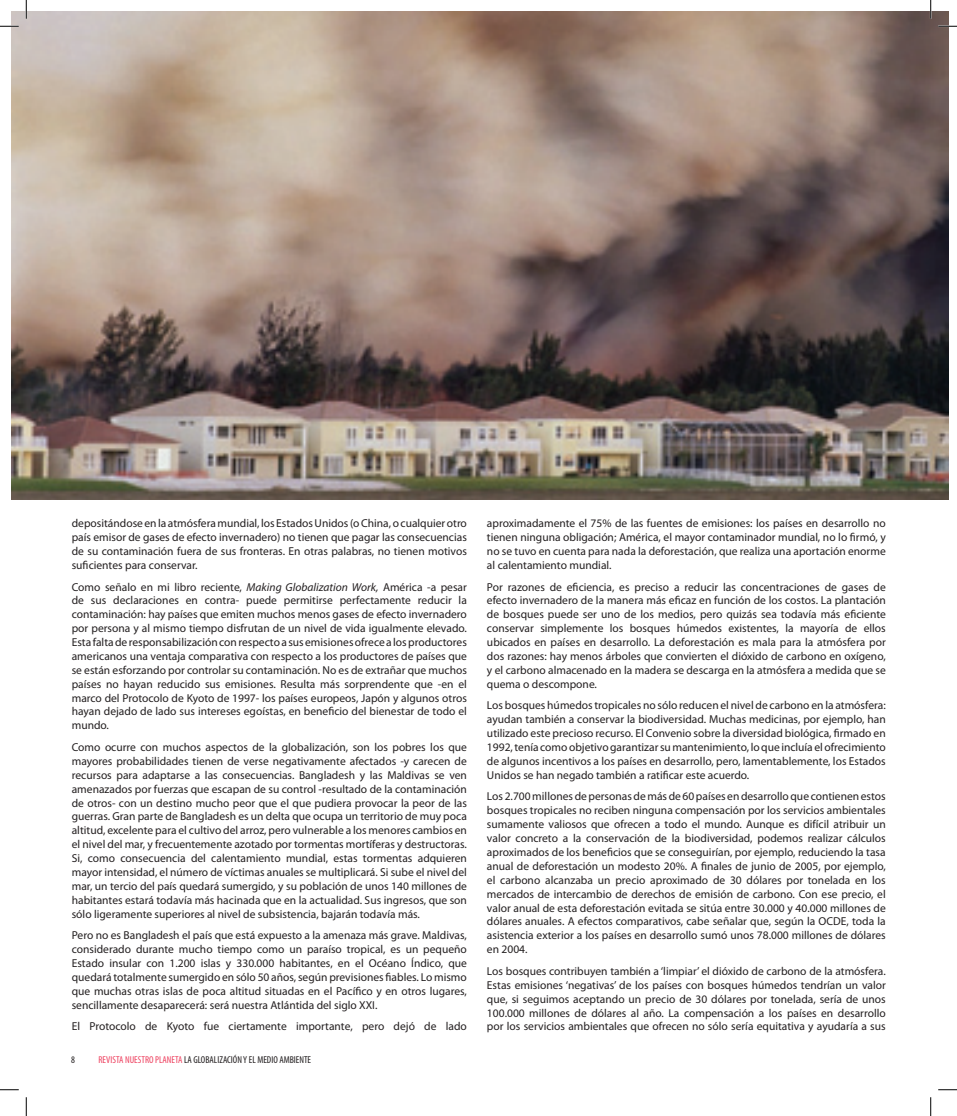
<style>
.page{position:relative;width:957px;height:1116px;background:#fff}
.page>*{position:absolute;margin:0;border:0;box-sizing:border-box;transform-origin:0 0}
.t1{font:11.5px/13.9px "Myriad Pro";color:#231f20;text-align:justify}
.t2{font:900 10.62px "Myriad Pro";letter-spacing:.015em;color:#231f20}
.t3{font:condensed 10px "Myriad Pro";color:#231f20}
.s1{font-style:italic}
.s2{color:#ee4260}
</style>
<div class="page">
<img style="left:12px;top:12px;width:936px;height:487px">
<svg style="left:0;top:25px;width:19px;height:2px"></svg>
<svg style="left:937px;top:25px;width:19px;height:2px"></svg>
<svg style="left:0;top:1089px;width:19px;height:1px"></svg>
<svg style="left:938px;top:1089px;width:18px;height:1px"></svg>
<svg style="left:25px;top:0;width:2px;height:19px"></svg>
<svg style="left:25px;top:1097px;width:2px;height:18px"></svg>
<svg style="left:929px;top:0;width:2px;height:19px"></svg>
<svg style="left:930px;top:1097px;width:1px;height:18px"></svg>
<p class="t1" style="left:72px;top:516px;width:396px">depositándose en la atmósfera mundial, los Estados Unidos (o China, o cualquier otro país emisor de gases de efecto invernadero) no tienen que pagar las consecuencias de su contaminación fuera de sus fronteras. En otras palabras, no tienen motivos suficientes para conservar.</p>
<p class="t1" style="left:72px;top:579px;width:396px">Como señalo en mi libro reciente, <span class="s1">Making Globalization Work,</span> América -a pesar de sus declaraciones en contra- puede permitirse perfectamente reducir la contaminación: hay países que emiten muchos menos gases de efecto invernadero por persona y al mismo tiempo disfrutan de un nivel de vida igualmente elevado.<br>Esta falta de responsabilización con respecto a sus emisiones ofrece a los productores americanos una ventaja comparativa con respecto a los productores de países que se están esforzando por controlar su contaminación. No es de extrañar que muchos países no hayan reducido sus emisiones. Resulta más sorprendente que -en el marco del Protocolo de Kyoto de 1997- los países europeos, Japón y algunos otros hayan dejado de lado sus intereses egoístas, en beneficio del bienestar de todo el mundo.</p>
<p class="t1" style="left:72px;top:740px;width:396px">Como ocurre con muchos aspectos de la globalización, son los pobres los que mayores probabilidades tienen de verse negativamente afectados -y carecen de recursos para adaptarse a las consecuencias. Bangladesh y las Maldivas se ven amenazados por fuerzas que escapan de su control -resultado de la contaminación de otros- con un destino mucho peor que el que pudiera provocar la peor de las guerras. Gran parte de Bangladesh es un delta que ocupa un territorio de muy poca altitud, excelente para el cultivo del arroz, pero vulnerable a los menores cambios en el nivel del mar, y frecuentemente azotado por tormentas mortíferas y destructoras.<br>Si, como consecuencia del calentamiento mundial, estas tormentas adquieren mayor intensidad, el número de víctimas anuales se multiplicará. Si sube el nivel del mar, un tercio del país quedará sumergido, y su población de unos 140 millones de habitantes estará todavía más hacinada que en la actualidad. Sus ingresos, que son sólo ligeramente superiores al nivel de subsistencia, bajarán todavía más.</p>
<p class="t1" style="left:72px;top:928px;width:396px">Pero no es Bangladesh el país que está expuesto a la amenaza más grave. Maldivas, considerado durante mucho tiempo como un paraíso tropical, es un pequeño Estado insular con 1.200 islas y 330.000 habitantes, en el Océano Índico, que quedará totalmente sumergido en sólo 50 años, según previsiones fiables. Lo mismo que muchas otras islas de poca altitud situadas en el Pacífico y en otros lugares, sencillamente desaparecerá: será nuestra Atlántida del siglo XXI.</p>
<p class="t1" style="left:72px;top:1019px;width:396px">El Protocolo de Kyoto fue ciertamente importante, pero dejó de lado</p>
<p class="t3" style="left:98px;top:1053px;width:214px"><span class="s2">REVISTA NUESTRO PLANETA</span> LA GLOBALIZACIÓN Y EL MEDIO AMBIENTE</p>
<p class="t1" style="left:487px;top:516px;width:400px">aproximadamente el 75% de las fuentes de emisiones: los países en desarrollo no tienen ninguna obligación; América, el mayor contaminador mundial, no lo firmó, y no se tuvo en cuenta para nada la deforestación, que realiza una aportación enorme al calentamiento mundial.</p>
<p class="t1" style="left:487px;top:579px;width:400px">Por razones de eficiencia, es preciso a reducir las concentraciones de gases de efecto invernadero de la manera más eficaz en función de los costos. La plantación de bosques puede ser uno de los medios, pero quizás sea todavía más eficiente conservar simplemente los bosques húmedos existentes, la mayoría de ellos ubicados en países en desarrollo. La deforestación es mala para la atmósfera por dos razones: hay menos árboles que convierten el dióxido de carbono en oxígeno, y el carbono almacenado en la madera se descarga en la atmósfera a medida que se quema o descompone.</p>
<p class="t1" style="left:487px;top:698px;width:400px">Los bosques húmedos tropicales no sólo reducen el nivel de carbono en la atmósfera: ayudan también a conservar la biodiversidad. Muchas medicinas, por ejemplo, han utilizado este precioso recurso. El Convenio sobre la diversidad biológica, firmado en 1992, tenía como objetivo garantizar su mantenimiento, lo que incluía el ofrecimiento de algunos incentivos a los países en desarrollo, pero, lamentablemente, los Estados Unidos se han negado también a ratificar este acuerdo.</p>
<p class="t1" style="left:487px;top:789px;width:400px">Los 2.700 millones de personas de más de 60 países en desarrollo que contienen estos bosques tropicales no reciben ninguna compensación por los servicios ambientales sumamente valiosos que ofrecen a todo el mundo. Aunque es difícil atribuir un valor concreto a la conservación de la biodiversidad, podemos realizar cálculos aproximados de los beneficios que se conseguirían, por ejemplo, reduciendo la tasa anual de deforestación un modesto 20%. A finales de junio de 2005, por ejemplo, el carbono alcanzaba un precio aproximado de 30 dólares por tonelada en los mercados de intercambio de derechos de emisión de carbono. Con ese precio, el valor anual de esta deforestación evitada se sitúa entre 30.000 y 40.000 millones de dólares anuales. A efectos comparativos, cabe señalar que, según la OCDE, toda la asistencia exterior a los países en desarrollo sumó unos 78.000 millones de dólares en 2004.</p>
<p class="t1" style="left:487px;top:963px;width:400px">Los bosques contribuyen también a ‘limpiar’ el dióxido de carbono de la atmósfera.<br>Estas emisiones ‘negativas’ de los países con bosques húmedos tendrían un valor que, si seguimos aceptando un precio de 30 dólares por tonelada, sería de unos 100.000 millones de dólares al año. La compensación a los países en desarrollo por los servicios ambientales que ofrecen no sólo sería equitativa y ayudaría a sus</p>
<p class="t2" style="left:517px;top:586px;width:54px">AT WISSIM</p>
</div>
